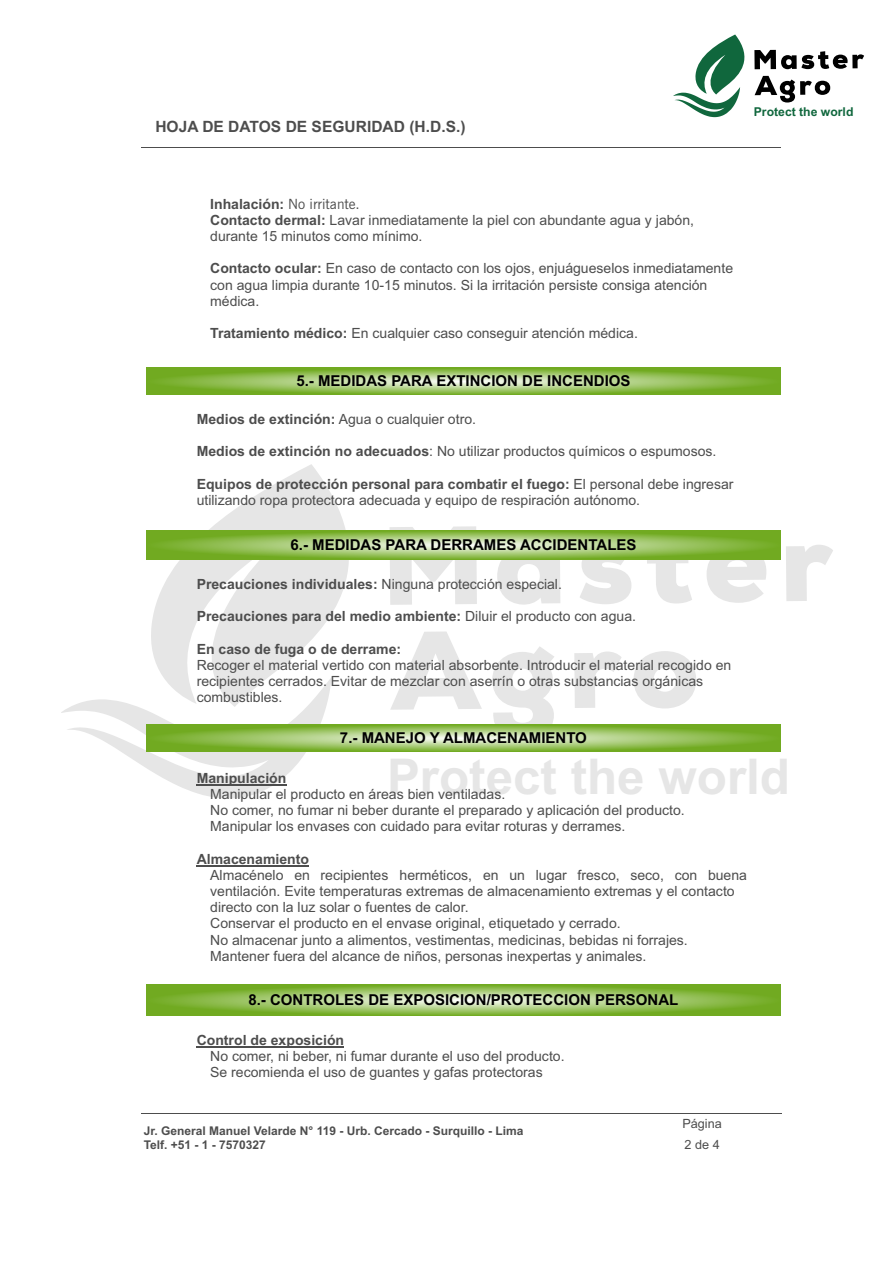
<style>
.page{position:relative;width:893px;height:1263px;background:#fff}
.page>*{position:absolute;margin:0;border:0;box-sizing:border-box;transform-origin:0 0}
.t1{font:700 49.35px "Arial";color:#e6e6e6}
.t2{font:700 15.6px "Arial";color:#4d4d4d}
.t3{font:700 15px "Arial";color:#000}
.t4{font:14.1px/16.2px "Arial";color:#4d4d4d}
.t5{font:700 14.1px "Arial";color:#4d4d4d}
.t6{font:14.1px "News Gothic BT";color:#4d4d4d}
.t7{font:12.75px/20.5px "Arial";color:#4d4d4d}
.t8{font:700 12.15px "Arial";color:#10673d}
.t9{font:700 12px/13.4px "Arial";color:#4d4d4d}
.s1{font-family:"Arial";font-weight:700}
.s2{font-weight:700}
.s3{font-weight:400}
</style>
<div class="page">
<svg style="left:390px;top:526px;width:87px;height:79px"></svg>
<svg style="left:497px;top:559px;width:63px;height:46px"></svg>
<svg style="left:579px;top:559px;width:53px;height:45px"></svg>
<svg style="left:647px;top:559px;width:45px;height:45px"></svg>
<svg style="left:706px;top:559px;width:64px;height:44px"></svg>
<svg style="left:786px;top:545px;width:47px;height:56px"></svg>
<svg style="left:390px;top:631px;width:92px;height:79px"></svg>
<svg style="left:492px;top:646px;width:62px;height:78px"></svg>
<svg style="left:574px;top:651px;width:48px;height:57px"></svg>
<svg style="left:634px;top:651px;width:62px;height:58px"></svg>
<svg style="left:147px;top:464px;width:240px;height:213px"></svg>
<svg style="left:61px;top:677px;width:270px;height:121px"></svg>
<hr style="left:196px;top:784px;width:90px;height:1px;background:#4d4d4d">
<hr style="left:196px;top:865px;width:113px;height:1px;background:#4d4d4d">
<hr style="left:196px;top:1046px;width:148px;height:2px;background:#4d4d4d">
<svg style="left:146px;top:368px;width:635px;height:26px;background:#96c05b"></svg>
<svg style="left:146px;top:530px;width:635px;height:29px;background:#95c05a"></svg>
<svg style="left:146px;top:724px;width:635px;height:27px;background:#95c05a"></svg>
<svg style="left:146px;top:985px;width:635px;height:30px;background:#96c05c"></svg>
<svg style="left:673px;top:34px;width:191px;height:83px"></svg>
<hr style="left:142px;top:1113px;width:640px;height:1px;background:#4d4d4d">
<hr style="left:142px;top:147px;width:639px;height:1px;background:#4d4d4d">
<p class="t2" style="left:155px;top:120px;width:312px">HOJA DE DATOS DE SEGURIDAD (H.D.S.)</p>
<p class="t8" style="left:754px;top:107px;width:101px">Protect the world</p>
<p class="t6" style="left:210px;top:198px;width:151px"><span class="s1">Inhalación:</span> No irritante.</p>
<p class="t4" style="left:210px;top:213px;width:485px"><span class="s2">Contacto dermal:</span> Lavar inmediatamente la piel con abundante agua y jabón, durante 15 minutos como mínimo.</p>
<p class="t4" style="left:210px;top:262px;width:524px"><span class="s2">Contacto ocular:</span> En caso de contacto con los ojos, enjuágueselos inmediatamente con agua limpia durante 10-15 minutos. Si la irritación persiste consiga atención médica.</p>
<p class="t4" style="left:210px;top:327px;width:429px"><span class="s2">Tratamiento médico:</span> En cualquier caso conseguir atención médica.</p>
<p class="t3" style="left:296px;top:375px;width:336px">5.- MEDIDAS PARA EXTINCION DE INCENDIOS</p>
<p class="t4" style="left:197px;top:412px;width:281px"><span class="s2">Medios de extinción:</span> Agua o cualquier otro.</p>
<p class="t4" style="left:197px;top:445px;width:521px"><span class="s2">Medios de extinción no adecuados</span>: No utilizar productos químicos o espumosos.</p>
<p class="t4" style="left:197px;top:477px;width:538px"><span class="s2">Equipos de protección personal para combatir el fuego:</span> El personal debe ingresar utilizando ropa protectora adecuada y equipo de respiración autónomo.</p>
<p class="t3" style="left:291px;top:539px;width:347px">6.- MEDIDAS PARA DERRAMES ACCIDENTALES</p>
<p class="t4" style="left:197px;top:577px;width:367px"><span class="s2">Precauciones individuales:</span> Ninguna protección especial.</p>
<p class="t5" style="left:197px;top:611px;width:441px">Precauciones para del medio ambiente: <span class="s3">Diluir el producto con agua.</span></p>
<p class="t5" style="left:197px;top:643px;width:206px">En caso de fuga o de derrame:</p>
<p class="t4" style="left:197px;top:658px;width:536px">Recoger el material vertido con material absorbente. Introducir el material recogido en recipientes cerrados. Evitar de mezclar con aserrín o otras substancias orgánicas combustibles.</p>
<p class="t3" style="left:340px;top:732px;width:248px">7.- MANEJO Y ALMACENAMIENTO</p>
<h1 class="t1" style="left:387px;top:758px;width:404px">Protect the world</h1>
<p class="t5" style="left:197px;top:772px;width:91px">Manipulación</p>
<p class="t4" style="left:210px;top:787px;width:476px">Manipular el producto en áreas bien ventiladas.<br>No comer, no fumar ni beber durante el preparado y aplicación del producto.<br>Manipular los envases con cuidado para evitar roturas y derrames.</p>
<p class="t5" style="left:197px;top:853px;width:114px">Almacenamiento</p>
<p class="t4" style="left:210px;top:868px;width:538px">Almacénelo en recipientes herméticos, en un lugar fresco, seco, con buena ventilación. Evite temperaturas extremas de almacenamiento extremas y el contacto directo con la luz solar o fuentes de calor.<br>Conservar el producto en el envase original, etiquetado y cerrado.<br>No almacenar junto a alimentos, vestimentas, medicinas, bebidas ni forrajes.<br>Mantener fuera del alcance de niños, personas inexpertas y animales.</p>
<p class="t3" style="left:248px;top:994px;width:432px">8.- CONTROLES DE EXPOSICION/PROTECCION PERSONAL</p>
<p class="t5" style="left:197px;top:1034px;width:149px">Control de exposición</p>
<p class="t4" style="left:210px;top:1049px;width:356px">No comer, ni beber, ni fumar durante el uso del producto.<br>Se recomienda el uso de guantes y gafas protectoras</p>
<p class="t9" style="left:144px;top:1126px;width:381px">Jr. General Manuel Velarde N° 119 - Urb. Cercado - Surquillo - Lima<br>Telf. +51 - 1 - 7570327</p>
<p class="t7" style="left:682px;top:1114px;width:41px">Página<br>2 de 4</p>
</div>
